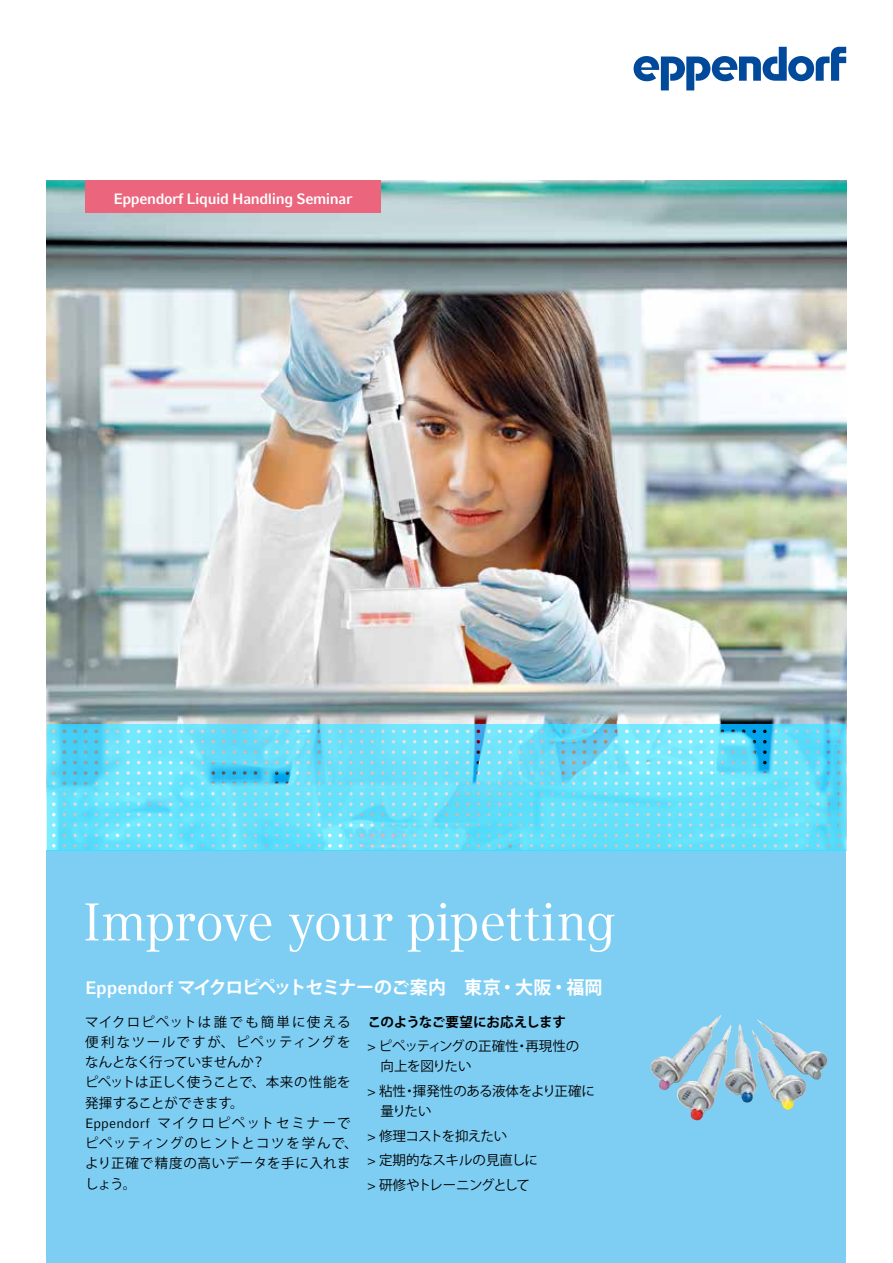
<style>
.page{position:relative;width:893px;height:1263px;background:#fff}
.page>*{position:absolute;margin:0;border:0;box-sizing:border-box;transform-origin:0 0}
.t1{font:52.5px "Compatil Textfor Eppendorf";letter-spacing:-.015em;color:#fff}
.t2{font:700 18px "Koz Go Pr 6 N";letter-spacing:-.06em;color:#fff}
.t3{font:700 15px "Compatil Factfor Eppendorf";letter-spacing:-.03em;color:#fff}
.t4{font:13.5px/20.2px "Koz Go Pr 6 N";letter-spacing:.045em;color:#000}
.t5{font:13.5px/24.5px "Koz Go Pr 6 N";letter-spacing:-.04em;color:#000}
.t6{font:13.5px/24.5px "Koz Go Pr 6 N";color:#000}
.t7{font:13.5px/24.5px "Koz Go Pr 6 N";letter-spacing:-.02em;color:#000}
.s1{font-family:"Compatil Factfor Eppendorf"}
.s2{font-weight:700}
</style>
<div class="page">
<img style="left:47px;top:180px;width:799px;height:545px">
<div style="left:47px;top:850px;width:799px;height:413px;background:#7ecef4"></div>
<div style="left:85px;top:180px;width:296px;height:33px;background:#eb667c"></div>
<svg style="left:47px;top:725px;width:799px;height:125px;background:#6cddf7"></svg>
<svg style="left:634px;top:47px;width:212px;height:43px"></svg>
<img style="left:651px;top:1015px;width:177px;height:88px">
<p class="t3" style="left:114px;top:190px;width:240px">Eppendorf Liquid Handling Seminar</p>
<h1 class="t1" style="left:83px;top:892px;width:534px">Improve your pipetting</h1>
<h2 class="t2" style="left:85px;top:977px;width:519px"><span class="s1">Eppendorf</span> マイクロピペットセミナーのご案内　東京・大阪・福岡</h2>
<p class="t4" style="left:85px;top:1012px;width:274px">マイクロピペットは誰でも簡単に使える便利なツールですが、ピペッティングをなんとなく行っていませんか？<br>ピペットは正しく使うことで、本来の性能を発揮することができます。<br><span class="s1">Eppendorf</span> マイクロピペットセミナーでピペッティングのヒントとコツを学んで、より正確で精度の高いデータを手に入れましょう。</p>
<p class="t6" style="left:368px;top:1010px;width:213px"><span class="s2">このようなご要望にお応えします<br></span><span class="s1">&gt;</span> ピペッティングの正確性・再現性の</p>
<p class="t7" style="left:368px;top:1054px;width:229px;text-indent:13px">向上を図りたい<br><span class="s1">&gt;</span> 粘性・揮発性のある液体をより正確に</p>
<p class="t5" style="left:368px;top:1099px;width:172px;text-indent:13px">量りたい<br><span class="s1">&gt;</span> 修理コストを抑えたい<br><span class="s1">&gt;</span> 定期的なスキルの見直しに<span class="s1">&gt;</span> 研修やトレーニングとして</p>
</div>
